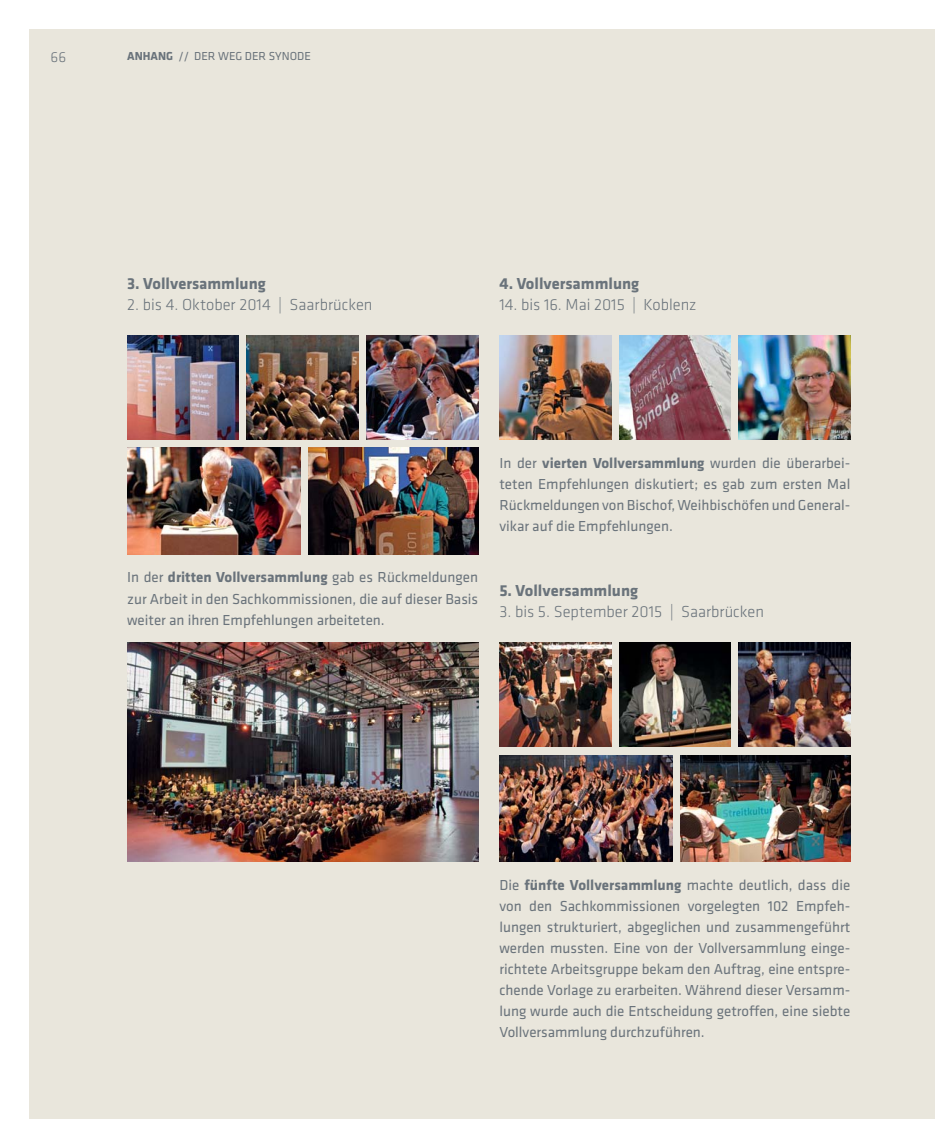
<style>
.page{position:relative;width:935px;height:1148px;background:#fff}
.page>*{position:absolute;margin:0;border:0;box-sizing:border-box;transform-origin:0 0}
.t1{font:300 16.5px "Klavika Basic";color:#6a737b}
.t2{font:700 16.5px "Klavika Basic";color:#6a737b}
.t3{font:15px/21px "Klavika Basic";color:#6a737b;text-align:justify}
.t4{font:300 15px "Klavika Basic";color:#6a737b}
.t5{font:12px "Klavika Basic";color:#6a737b}
.s1{font-weight:700}
</style>
<div class="page">
<div style="left:29px;top:29px;width:906px;height:1089px;background:#e9e6dc"></div>
<img style="left:499px;top:335px;width:112px;height:104px">
<img style="left:619px;top:335px;width:111px;height:104px">
<img style="left:738px;top:335px;width:112px;height:104px">
<img style="left:127px;top:335px;width:112px;height:104px">
<img style="left:247px;top:335px;width:111px;height:104px">
<img style="left:366px;top:335px;width:112px;height:104px">
<img style="left:127px;top:448px;width:173px;height:106px">
<img style="left:309px;top:448px;width:169px;height:106px">
<img style="left:499px;top:642px;width:112px;height:104px">
<img style="left:619px;top:642px;width:111px;height:104px">
<img style="left:738px;top:642px;width:112px;height:104px">
<img style="left:499px;top:755px;width:173px;height:106px">
<img style="left:681px;top:755px;width:169px;height:106px">
<img style="left:127px;top:642px;width:351px;height:219px">
<p class="t4" style="left:51px;top:51px;width:17px">66</p>
<p class="t5" style="left:127px;top:51px;width:185px"><span class="s1">ANHANG</span> // DER WEG DER SYNODE</p>
<p class="t2" style="left:127px;top:277px;width:140px">3. Vollversammlung</p>
<p class="t1" style="left:127px;top:298px;width:247px">2. bis 4. Oktober 2014 | Saarbrücken</p>
<p class="t2" style="left:499px;top:277px;width:141px">4. Vollversammlung</p>
<p class="t1" style="left:499px;top:298px;width:199px">14. bis 16. Mai 2015 | Koblenz</p>
<p class="t3" style="left:127px;top:568px;width:352px">In der <span class="s1">dritten Vollversammlung</span> gab es Rückmeldungen zur Arbeit in den Sachkommissionen, die auf dieser Basis weiter an ihren Empfehlungen arbeiteten.</p>
<p class="t3" style="left:499px;top:453px;width:352px">In der <span class="s1">vierten Vollversammlung</span> wurden die überarbei&shy;teten Empfehlungen diskutiert; es gab zum ersten Mal Rückmeldungen von Bischof, Weihbischöfen und General&shy;vikar auf die Empfehlungen.</p>
<p class="t2" style="left:499px;top:584px;width:140px">5. Vollversammlung</p>
<p class="t1" style="left:499px;top:605px;width:266px">3. bis 5. September 2015 | Saarbrücken</p>
<p class="t3" style="left:499px;top:875px;width:352px">Die <span class="s1">fünfte Vollversammlung</span> machte deutlich, dass die von den Sachkommissionen vorgelegten 102 Empfeh&shy;lungen strukturiert, abgeglichen und zusammengeführt werden mussten. Eine von der Vollversammlung einge&shy;richtete Arbeitsgruppe bekam den Auftrag, eine entspre&shy;chende Vorlage zu erarbeiten. Während dieser Versamm&shy;lung wurde auch die Entscheidung getroffen, eine siebte Vollversammlung durchzuführen.</p>
</div>
